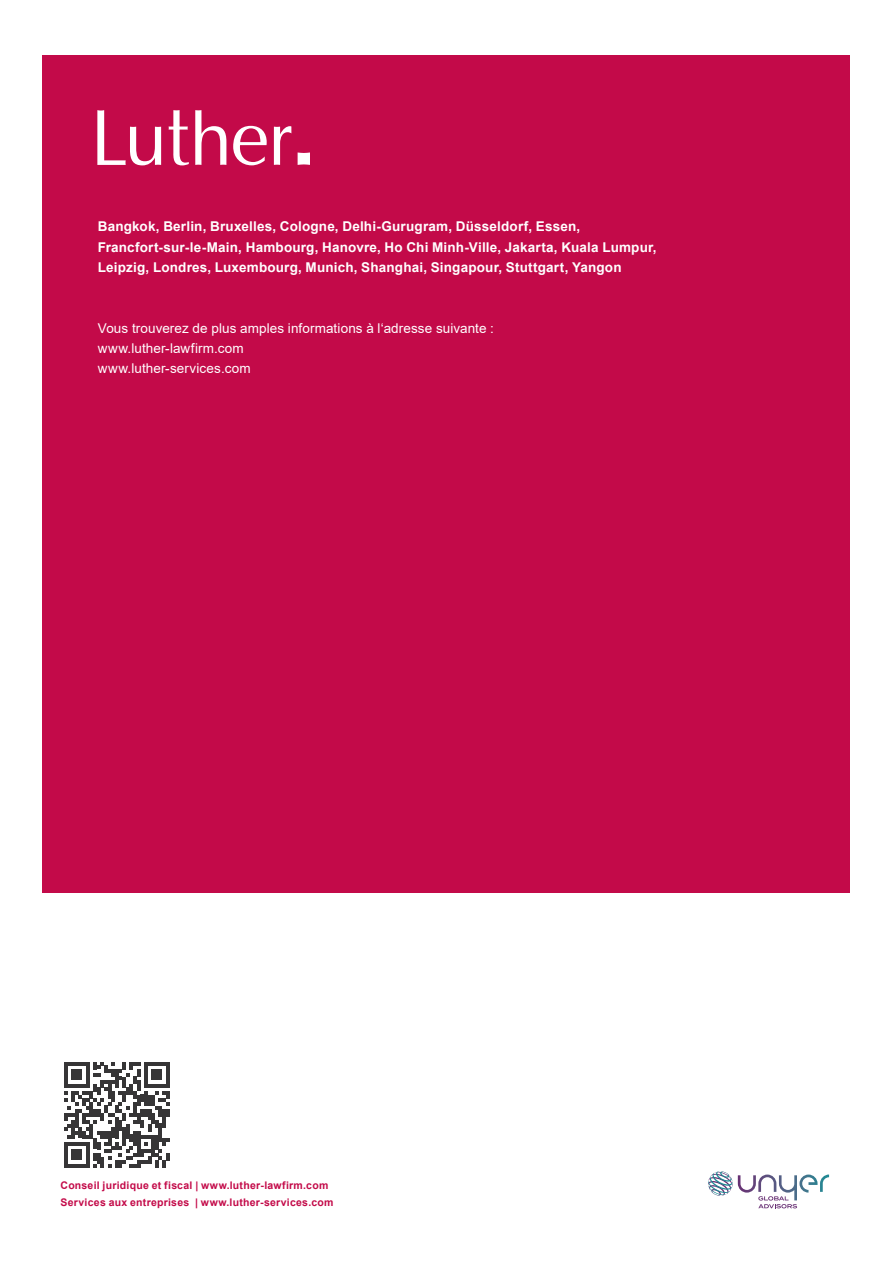
<style>
.page{position:relative;width:893px;height:1263px;background:#fff}
.page>*{position:absolute;margin:0;border:0;box-sizing:border-box;transform-origin:0 0}
.t1{font:700 13.5px/20.2px "Arial";letter-spacing:.01em;color:#fff}
.t2{font:13.5px/20.2px "Arial";letter-spacing:.005em;color:#fff}
.t3{font:700 10.5px/16.5px "Arial";letter-spacing:.025em;color:#c30a49}
</style>
<div class="page">
<div style="left:43px;top:55px;width:807px;height:838px;background:#c30a49"></div>
<svg style="left:64px;top:1062px;width:106px;height:105px"></svg>
<svg style="left:298px;top:152px;width:12px;height:13px"></svg>
<svg style="left:233px;top:126px;width:34px;height:39px"></svg>
<svg style="left:97px;top:110px;width:64px;height:55px"></svg>
<svg style="left:195px;top:110px;width:31px;height:55px"></svg>
<svg style="left:169px;top:110px;width:20px;height:55px"></svg>
<svg style="left:274px;top:126px;width:17px;height:39px"></svg>
<svg style="left:708px;top:1171px;width:121px;height:37px"></svg>
<p class="t1" style="left:98px;top:217px;width:560px">Bangkok, Berlin, Bruxelles, Cologne, Delhi-Gurugram, Düsseldorf, Essen,<br>Francfort-sur-le-Main, Hambourg, Hanovre, Ho Chi Minh-Ville, Jakarta, Kuala Lumpur,<br>Leipzig, Londres, Luxembourg, Munich, Shanghai, Singapour, Stuttgart, Yangon</p>
<p class="t2" style="left:98px;top:318px;width:398px">Vous trouverez de plus amples informations à l‘adresse suivante : www.luther-lawfirm.com<br>www.luther-services.com</p>
<p class="t3" style="left:61px;top:1177px;width:274px">Conseil juridique et fiscal | www.luther-lawfirm.com<br>Services aux entreprises | www.luther-services.com</p>
</div>
